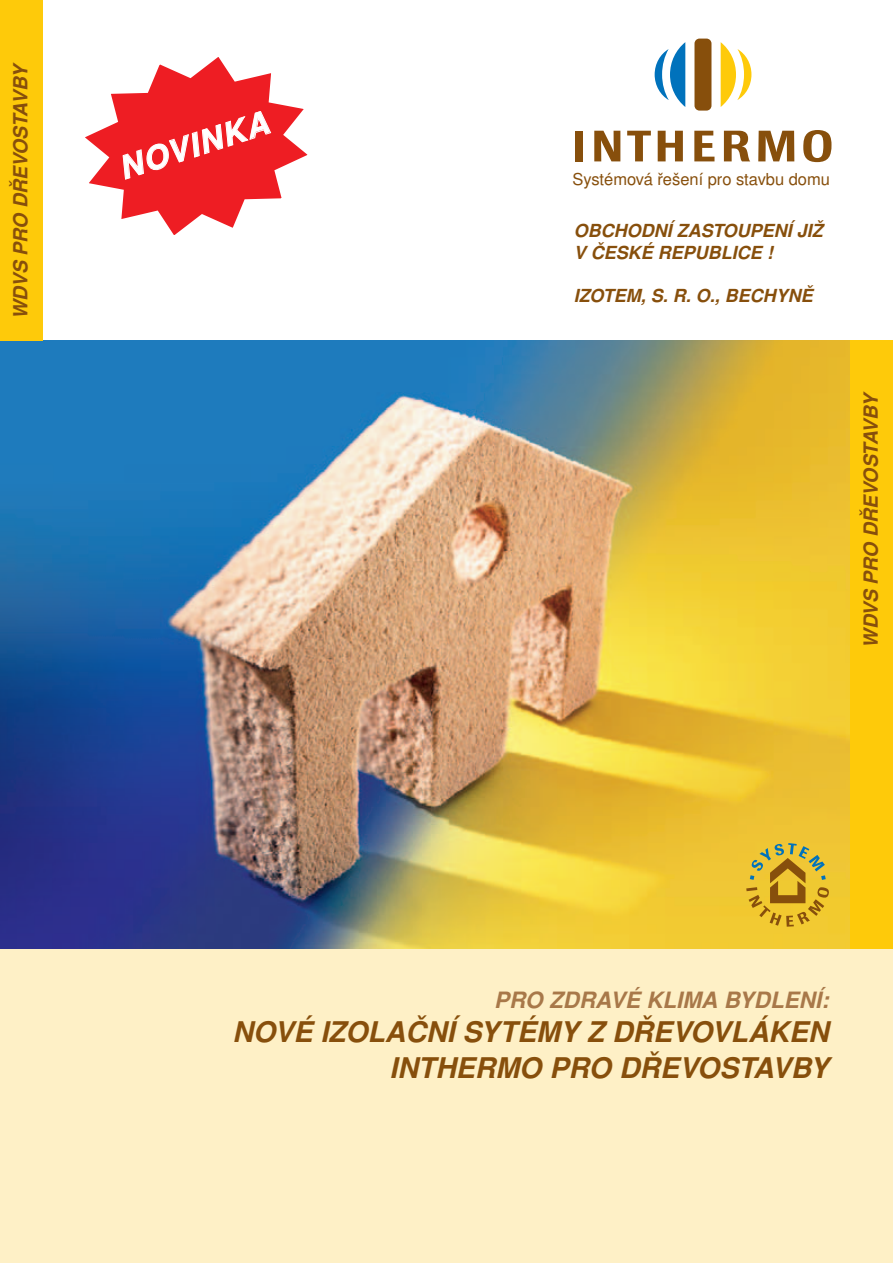
<style>
.page{position:relative;width:893px;height:1263px;background:#fff}
.page>*{position:absolute;margin:0;border:0;box-sizing:border-box;transform-origin:0 0}
.t1{font:italic 700 31.65px "Nimbus San L";color:#fff}
.t2{font:italic 700 28.5px/36px "Nimbus San LCE";color:#874f0c;text-align:right}
.t3{font:italic 700 22.5px "Nimbus San LCE";color:#a87849}
.t4{font:italic 700 19.5px "Nimbus San LCE";letter-spacing:-.03em;color:#874f0c}
.t5{font:italic 700 18px/21.6px "Nimbus San LCE";color:#874f0c}
.t6{font:16.5px "Nimbus San LCE";color:#874f0c}
</style>
<div class="page">
<div style="left:0;top:948px;width:893px;height:315px;background:#fef0c6"></div>
<img style="left:0;top:340px;width:850px;height:608px">
<div style="left:0;top:0;width:43px;height:340px;background:#feca0a"></div>
<div style="left:850px;top:340px;width:43px;height:608px;background:#feca0a"></div>
<svg style="left:746px;top:843px;width:83px;height:84px;background:#cfac32"></svg>
<div style="left:694px;top:39px;width:17px;height:72px;background:#874f0c;border-radius:5px"></div>
<svg style="left:655px;top:42px;width:30px;height:65px"></svg>
<svg style="left:721px;top:42px;width:30px;height:65px"></svg>
<div style="left:575px;top:131px;width:8px;height:30px;background:#874f0c"></div>
<svg style="left:594px;top:131px;width:26px;height:30px"></svg>
<svg style="left:627px;top:131px;width:24px;height:30px"></svg>
<svg style="left:658px;top:131px;width:25px;height:30px"></svg>
<svg style="left:694px;top:131px;width:20px;height:30px"></svg>
<svg style="left:724px;top:131px;width:26px;height:30px"></svg>
<svg style="left:758px;top:131px;width:36px;height:30px"></svg>
<svg style="left:803px;top:130px;width:28px;height:32px"></svg>
<svg style="left:85px;top:57px;width:223px;height:178px;fill:#ee1d23"></svg>
<p class="t4" style="left:12px;top:319px;width:258px;rotate:-90deg">WDVS PRO DŘEVOSTAVBY</p>
<h1 class="t1" style="left:116px;top:158px;width:157px;rotate:-18deg">NOVINKA</h1>
<p class="t6" style="left:572px;top:172px;width:259px">Systémová řešení pro stavbu domu</p>
<p class="t5" style="left:574px;top:221px;width:251px">OBCHODNÍ ZASTOUPENÍ JIŽ<br>V ČESKÉ REPUBLICE !</p>
<p class="t5" style="left:574px;top:286px;width:241px">IZOTEM, S. R. O., BECHYNĚ</p>
<p class="t4" style="left:863px;top:648px;width:258px;rotate:-90deg">WDVS PRO DŘEVOSTAVBY</p>
<p class="t3" style="left:494px;top:990px;width:336px">PRO ZDRAVÉ KLIMA BYDLENÍ:</p>
<h2 class="t2" style="left:232px;top:1016px;width:598px">NOVÉ IZOLAČNÍ SYTÉMY Z DŘEVOVLÁKEN<br>INTHERMO PRO DŘEVOSTAVBY</h2>
</div>
